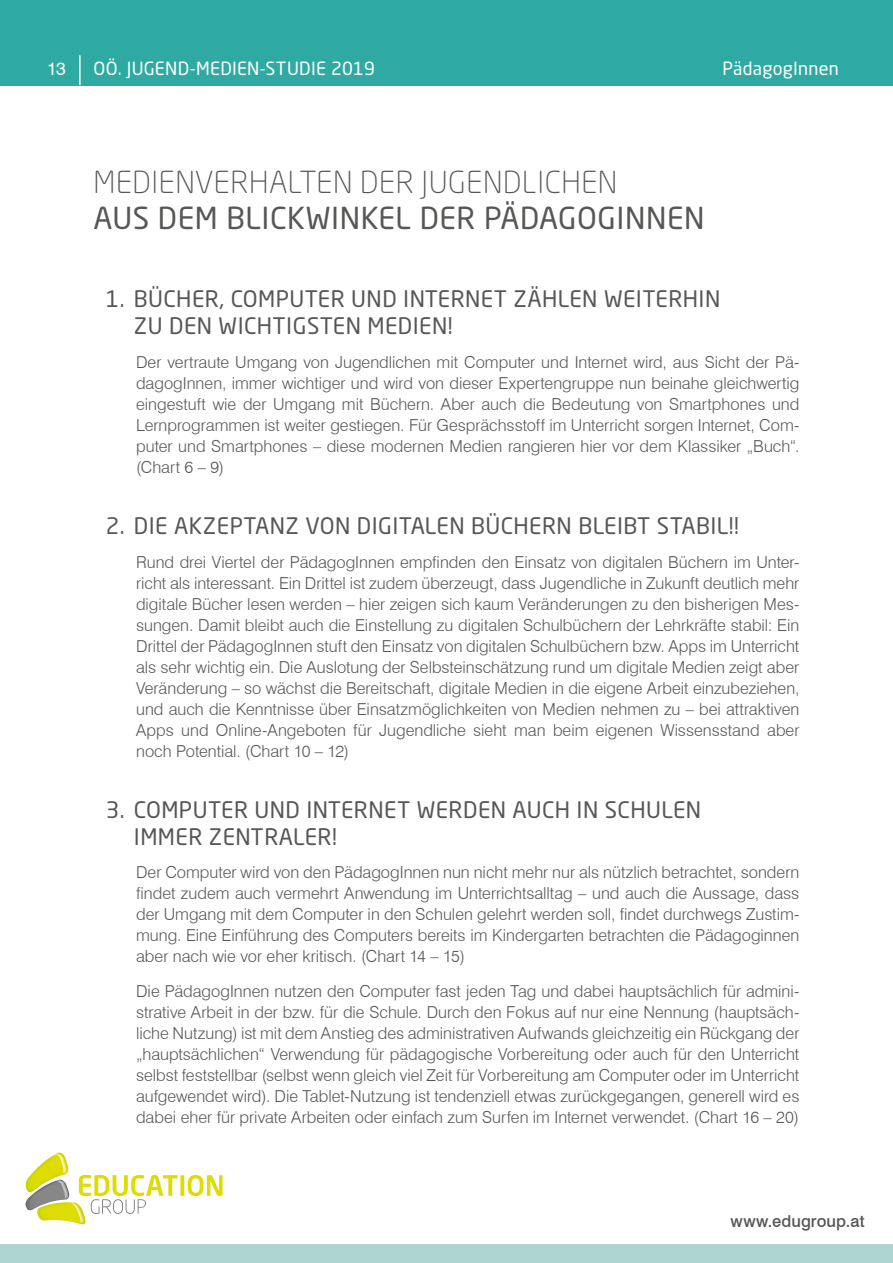
<style>
.page{position:relative;width:893px;height:1263px;background:#fff}
.page>*{position:absolute;margin:0;border:0;box-sizing:border-box;transform-origin:0 0}
.t1{font:30px "Neo Sans W1 G";letter-spacing:.02em;color:#575756}
.t2{font:300 30px "Neo Sans W1 G";letter-spacing:.02em;color:#575756}
.t3{font:22.5px/27px "Neo Sans W1 G";letter-spacing:.02em;color:#575756}
.t4{font:18px "Neo Sans W1 G";letter-spacing:.015em;color:#fff}
.t5{font:18px "Swiss 721 BT";color:#fff}
.t6{font:300 16.5px/21px "Swiss 721 BT";color:#575756;text-align:justify}
.t7{font:500 16.5px "Swiss 721 BT";color:#575756}
</style>
<div class="page">
<div style="left:0;top:0;width:893px;height:86px;background:#2eaaa2"></div>
<div style="left:0;top:1244px;width:893px;height:19px;background:#aed5d1"></div>
<hr style="left:79px;top:55px;width:2px;height:30px;background:#fff">
<svg style="left:180px;top:1175px;width:4px;height:21px"></svg>
<svg style="left:188px;top:1175px;width:35px;height:21px"></svg>
<svg style="left:26px;top:1152px;width:152px;height:72px"></svg>
<p class="t5" style="left:47px;top:57px;width:20px">13</p>
<p class="t4" style="left:94px;top:57px;width:283px">OÖ. JUGEND-MEDIEN-STUDIE 2019</p>
<p class="t4" style="left:722px;top:58px;width:118px">PädagogInnen</p>
<h1 class="t2" style="left:94px;top:164px;width:525px">MEDIENVERHALTEN DER JUGENDLICHEN</h1>
<h1 class="t1" style="left:94px;top:200px;width:613px">AUS DEM BLICKWINKEL DER PÄDAGOGINNEN</h1>
<h2 class="t3" style="left:134px;top:285px;width:588px;text-indent:-28px">1. BÜCHER, COMPUTER UND INTERNET ZÄHLEN WEITERHIN<br>ZU DEN WICHTIGSTEN MEDIEN!</h2>
<p class="t6" style="left:136px;top:351px;width:665px">Der vertraute Umgang von Jugendlichen mit Computer und Internet wird, aus Sicht der Pä&shy;dagogInnen, immer wichtiger und wird von dieser Expertengruppe nun beinahe gleichwertig eingestuft wie der Umgang mit Büchern. Aber auch die Bedeutung von Smartphones und Lernprogrammen ist weiter gestiegen. Für Gesprächsstoff im Unterricht sorgen Internet, Com&shy;puter und Smartphones – diese modernen Medien rangieren hier vor dem Klassiker „Buch“. (Chart 6 – 9)</p>
<h2 class="t3" style="left:106px;top:512px;width:635px">2. DIE AKZEPTANZ VON DIGITALEN BÜCHERN BLEIBT STABIL!!</h2>
<p class="t6" style="left:136px;top:551px;width:665px">Rund drei Viertel der PädagogInnen empfinden den Einsatz von digitalen Büchern im Unter&shy;richt als interessant. Ein Drittel ist zudem überzeugt, dass Jugendliche in Zukunft deutlich mehr digitale Bücher lesen werden – hier zeigen sich kaum Veränderungen zu den bisherigen Mes&shy;sungen. Damit bleibt auch die Einstellung zu digitalen Schulbüchern der Lehrkräfte stabil: Ein Drittel der PädagogInnen stuft den Einsatz von digitalen Schulbüchern bzw. Apps im Unterricht als sehr wichtig ein. Die Auslotung der Selbsteinschätzung rund um digitale Medien zeigt aber Veränderung – so wächst die Bereitschaft, digitale Medien in die eigene Arbeit einzubeziehen, und auch die Kenntnisse über Einsatzmöglichkeiten von Medien nehmen zu – bei attraktiven Apps und Online-Angeboten für Jugendliche sieht man beim eigenen Wissensstand aber noch Potential. (Chart 10 – 12)</p>
<h2 class="t3" style="left:134px;top:796px;width:569px;text-indent:-28px">3. COMPUTER UND INTERNET WERDEN AUCH IN SCHULEN<br>IMMER ZENTRALER!</h2>
<p class="t6" style="left:136px;top:862px;width:665px">Der Computer wird von den PädagogInnen nun nicht mehr nur als nützlich betrachtet, sondern findet zudem auch vermehrt Anwendung im Unterrichtsalltag – und auch die Aussage, dass der Umgang mit dem Computer in den Schulen gelehrt werden soll, findet durchwegs Zustim&shy;mung. Eine Einführung des Computers bereits im Kindergarten betrachten die Pädagoginnen aber nach wie vor eher kritisch. (Chart 14 – 15)</p>
<p class="t6" style="left:136px;top:980px;width:665px">Die PädagogInnen nutzen den Computer fast jeden Tag und dabei hauptsächlich für admini&shy;strative Arbeit in der bzw. für die Schule. Durch den Fokus auf nur eine Nennung (hauptsäch&shy;liche Nutzung) ist mit dem Anstieg des administrativen Aufwands gleichzeitig ein Rückgang der „hauptsächlichen“ Verwendung für pädagogische Vorbereitung oder auch für den Unterricht selbst feststellbar (selbst wenn gleich viel Zeit für Vorbereitung am Computer oder im Unterricht aufgewendet wird). Die Tablet-Nutzung ist tendenziell etwas zurückgegangen, generell wird es dabei eher für private Arbeiten oder einfach zum Surfen im Internet verwendet. (Chart 16 – 20)</p>
<p class="t7" style="left:730px;top:1211px;width:136px">www.edugroup.at</p>
</div>
